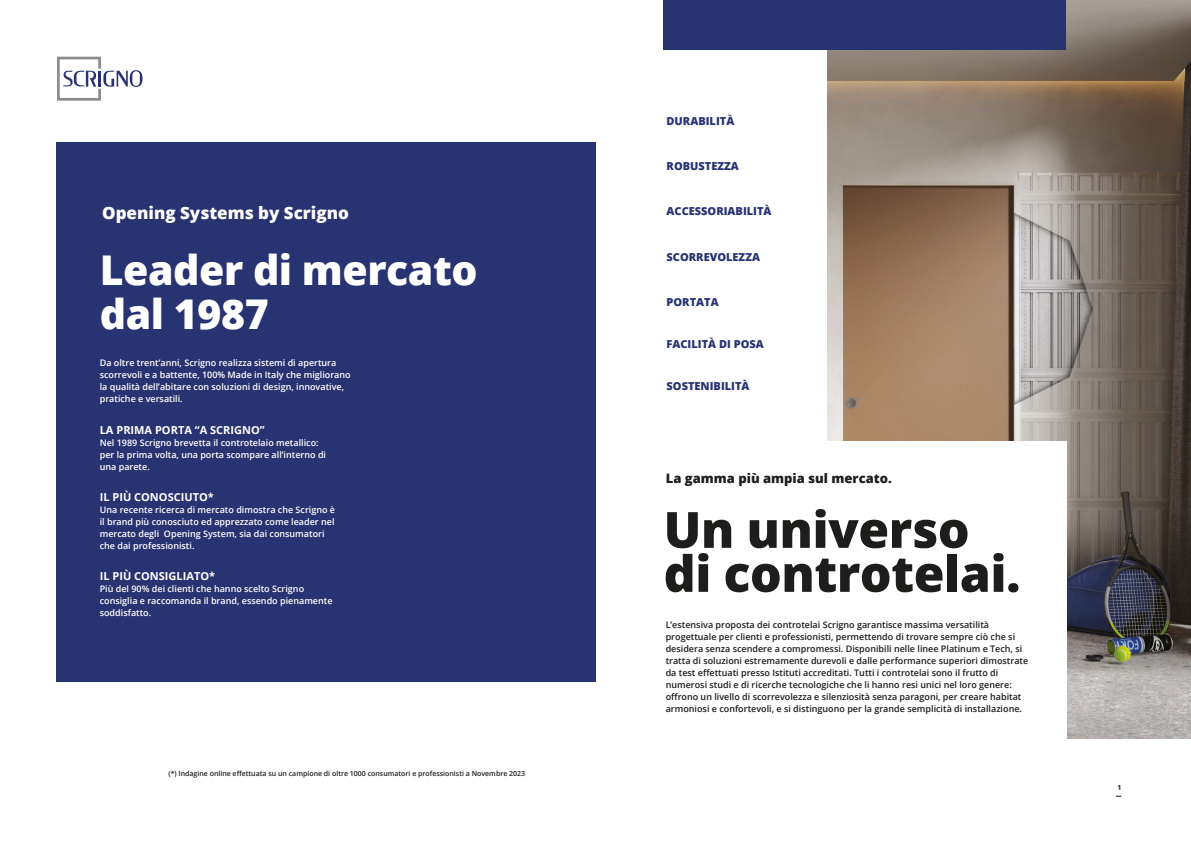
<style>
.page{position:relative;width:1191px;height:842px;background:#fff}
.page>*{position:absolute;margin:0;border:0;box-sizing:border-box;transform-origin:0 0}
.t1{font:800 50px/44px "Open Sans";letter-spacing:-.01em;color:#1d1d1b}
.t2{font:800 41px/44px "Open Sans";letter-spacing:-.01em;color:#fff}
.t3{font:800 17px "Open Sans";color:#fff}
.t4{font:800 13px "Open Sans";color:#1d1d1b}
.t5{font:800 11px "Open Sans";color:#283371}
.t6{font:700 11px "Open Sans";color:#fff}
.t7{font:600 9px/12px "Open Sans";color:#1d1d1b}
.t8{font:600 9px/12px "Open Sans";color:#fff}
.t9{font:600 7px "Open Sans";color:#1d1d1b}
.t10{font:700 7px "Open Sans";color:#1d1d1b}
</style>
<div class="page">
<div style="left:56px;top:142px;width:540px;height:539px;background:#283371"></div>
<svg style="left:57px;top:57px;width:85px;height:44px"></svg>
<img style="left:827px;top:0;width:364px;height:738px">
<div style="left:641px;top:441px;width:425px;height:336px;background:#fff"></div>
<div style="left:663px;top:0;width:403px;height:50px;background:#283371"></div>
<h3 class="t3" style="left:102px;top:200px;width:248px">Opening Systems by Scrigno</h3>
<h2 class="t2" style="left:100px;top:246px;width:379px">Leader di mercato dal 1987</h2>
<p class="t8" style="left:100px;top:356px;width:252px">Da oltre trent’anni, Scrigno realizza sistemi di apertura scorrevoli e a battente, 100% Made in Italy che migliorano la qualità dell’abitare con soluzioni di design, innovative, pratiche e versatili.</p>
<p class="t6" style="left:100px;top:423px;width:166px">LA PRIMA PORTA “A SCRIGNO”</p>
<p class="t8" style="left:100px;top:437px;width:228px">Nel 1989 Scrigno brevetta il controtelaio metallico: per la prima volta, una porta scompare all’interno di una parete.</p>
<p class="t6" style="left:100px;top:489px;width:116px">IL PIÙ CONOSCIUTO*</p>
<p class="t8" style="left:100px;top:504px;width:237px">Una recente ricerca di mercato dimostra che Scrigno è il brand più conosciuto ed apprezzato come leader nel mercato degli Opening System, sia dai consumatori che dai professionisti.</p>
<p class="t6" style="left:100px;top:568px;width:117px">IL PIÙ CONSIGLIATO*</p>
<p class="t8" style="left:100px;top:582px;width:234px">Più del 90% dei clienti che hanno scelto Scrigno consiglia e raccomanda il brand, essendo pienamente soddisfatto.</p>
<p class="t9" style="left:168px;top:769px;width:358px">(*) Indagine online effettuata su un campione di oltre 1000 consumatori e professionisti a Novembre 2023</p>
<p class="t5" style="left:666px;top:112px;width:69px">DURABILITÀ</p>
<p class="t5" style="left:666px;top:158px;width:74px">ROBUSTEZZA</p>
<p class="t5" style="left:666px;top:203px;width:106px">ACCESSORIABILITÀ</p>
<p class="t5" style="left:666px;top:248px;width:95px">SCORREVOLEZZA</p>
<p class="t5" style="left:666px;top:294px;width:54px">PORTATA</p>
<p class="t5" style="left:666px;top:336px;width:99px">FACILITÀ DI POSA</p>
<p class="t5" style="left:666px;top:377px;width:84px">SOSTENIBILITÀ</p>
<h3 class="t4" style="left:666px;top:468px;width:227px">La gamma più ampia sul mercato.</h3>
<h1 class="t1" style="left:663px;top:505px;width:358px">Un universo di controtelai.</h1>
<p class="t7" style="left:665px;top:618px;width:364px">L’estensiva proposta dei controtelai Scrigno garantisce massima versatilità progettuale per clienti e professionisti, permettendo di trovare sempre ciò che si desidera senza scendere a compromessi. Disponibili nelle linee Platinum e Tech, si tratta di soluzioni estremamente durevoli e dalle performance superiori dimostrate da test effettuati presso Istituti accreditati. Tutti i controtelai sono il frutto di numerosi studi e di ricerche tecnologiche che li hanno resi unici nel loro genere: offrono un livello di scorrevolezza e silenziosità senza paragoni, per creare habitat armoniosi e confortevoli, e si distinguono per la grande semplicità di installazione.</p>
<p class="t10" style="left:1117px;top:782px;width:5px">1</p>
</div>
